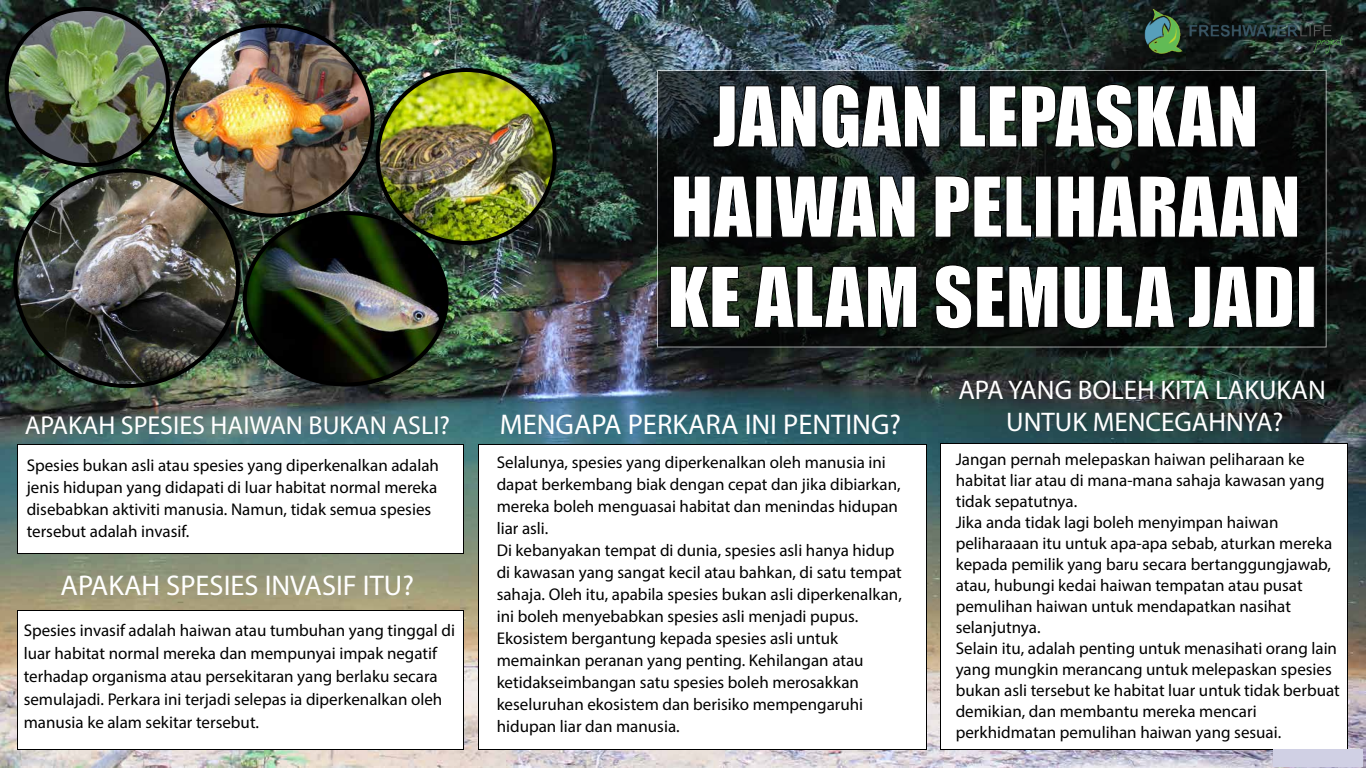
<style>
.page{position:relative;width:1366px;height:768px;background:#fff}
.page>*{position:absolute;margin:0;border:0;box-sizing:border-box;transform-origin:0 0}
.t1{font:77.3px/90.2px "Impact";color:#fff;text-align:center}
.t2{font:28.6px "Myriad Pro";color:#fff}
.t3{font:27px "Myriad Pro";color:#fff}
.t4{font:26px "Myriad Pro";color:#fff}
.t5{font:17px/22px "Myriad Pro";color:#000}
</style>
<div class="page">
<img style="left:0;top:0;width:1366px;height:768px">
<svg style="left:657px;top:70px;width:670px;height:278px;background:#131a18"></svg>
<div style="left:17px;top:610px;width:447px;height:140px;background:#fff;border:1px solid #000"></div>
<div style="left:940px;top:443px;width:408px;height:307px;background:#fff;border:1px solid #000"></div>
<div style="left:478px;top:444px;width:449px;height:306px;background:#fff;border:1px solid #000"></div>
<img style="left:15px;top:171px;width:223px;height:215px">
<img style="left:245px;top:213px;width:202px;height:172px">
<img style="left:171px;top:26px;width:202px;height:190px">
<div style="left:169px;top:23px;width:206px;height:195px;border:4px solid #000;border-radius:50%"></div>
<img style="left:378px;top:70px;width:177px;height:173px">
<div style="left:376px;top:68px;width:181px;height:177px;border:4px solid #000;border-radius:50%"></div>
<img style="left:7px;top:9px;width:161px;height:154px">
<div style="left:5px;top:7px;width:165px;height:160px;border:4px solid #000;border-radius:50%"></div>
<div style="left:17px;top:444px;width:447px;height:110px;background:#fff;border:1px solid #000"></div>
<svg style="left:712px;top:84px;width:229px;height:65px;background:#151d1f"></svg>
<svg style="left:959px;top:84px;width:297px;height:65px;background:#0f1714"></svg>
<svg style="left:673px;top:175px;width:81px;height:63px;background:#0b0f10"></svg>
<div style="left:755px;top:176px;width:17px;height:62px;border:1px solid #000"></div>
<svg style="left:774px;top:175px;width:142px;height:63px;background:#111a15"></svg>
<svg style="left:934px;top:175px;width:99px;height:63px;background:#131c17"></svg>
<div style="left:1035px;top:176px;width:17px;height:62px;border:1px solid #000"></div>
<svg style="left:1057px;top:175px;width:242px;height:63px;background:#060807"></svg>
<svg style="left:669px;top:265px;width:71px;height:63px;background:#172017"></svg>
<svg style="left:753px;top:265px;width:165px;height:63px;background:#111a12"></svg>
<svg style="left:934px;top:264px;width:242px;height:66px;background:#0a100d"></svg>
<svg style="left:1187px;top:265px;width:107px;height:63px;background:#060a08"></svg>
<div style="left:1298px;top:266px;width:17px;height:62px;border:1px solid #000"></div>
<div style="left:1273px;top:749px;width:90px;height:18px;background:#d0d0e4"></div>
<img style="left:1144px;top:9px;width:201px;height:44px">
<h1 class="t1" style="left:667px;top:70px;width:652px">JANGAN LEPASKAN<br>HAIWAN PELIHARAAN<br>KE ALAM SEMULA JADI</h1>
<h3 class="t4" style="left:25px;top:409px;width:427px">APAKAH SPESIES HAIWAN BUKAN ASLI?</h3>
<h3 class="t3" style="left:958px;top:373px;width:369px">APA YANG BOLEH KITA LAKUKAN</h3>
<h2 class="t2" style="left:500px;top:407px;width:403px">MENGAPA PERKARA INI PENTING?</h2>
<h3 class="t3" style="left:1006px;top:406px;width:279px">UNTUK MENCEGAHNYA?</h3>
<p class="t5" style="left:27px;top:454px;width:414px">Spesies bukan asli atau spesies yang diperkenalkan adalah jenis hidupan yang didapati di luar habitat normal mereka disebabkan aktiviti manusia. Namun, tidak semua spesies tersebut adalah invasif.</p>
<p class="t5" style="left:956px;top:448px;width:386px;line-height:21px">Jangan pernah melepaskan haiwan peliharaan ke habitat liar atau di mana-mana sahaja kawasan yang tidak sepatutnya.<br>Jika anda tidak lagi boleh menyimpan haiwan peliharaaan itu untuk apa-apa sebab, aturkan mereka kepada pemilik yang baru secara bertanggungjawab, atau, hubungi kedai haiwan tempatan atau pusat pemulihan haiwan untuk mendapatkan nasihat selanjutnya.<br>Selain itu, adalah penting untuk menasihati orang lain yang mungkin merancang untuk melepaskan spesies bukan asli tersebut ke habitat luar untuk tidak berbuat demikian, dan membantu mereka mencari perkhidmatan pemulihan haiwan yang sesuai.</p>
<p class="t5" style="left:497px;top:451px;width:407px">Selalunya, spesies yang diperkenalkan oleh manusia ini dapat berkembang biak dengan cepat dan jika dibiarkan, mereka boleh menguasai habitat dan menindas hidupan liar asli.<br>Di kebanyakan tempat di dunia, spesies asli hanya hidup di kawasan yang sangat kecil atau bahkan, di satu tempat sahaja. Oleh itu, apabila spesies bukan asli diperkenalkan, ini boleh menyebabkan spesies asli menjadi pupus.<br>Ekosistem bergantung kepada spesies asli untuk memainkan peranan yang penting. Kehilangan atau ketidakseimbangan satu spesies boleh merosakkan keseluruhan ekosistem dan berisiko mempengaruhi hidupan liar dan manusia.</p>
<h2 class="t2" style="left:61px;top:568px;width:355px">APAKAH SPESIES INVASIF ITU?</h2>
<p class="t5" style="left:24px;top:619px;width:433px;line-height:23px">Spesies invasif adalah haiwan atau tumbuhan yang tinggal di luar habitat normal mereka dan mempunyai impak negatif terhadap organisma atau persekitaran yang berlaku secara semulajadi. Perkara ini terjadi selepas ia diperkenalkan oleh manusia ke alam sekitar tersebut.</p>
</div>
